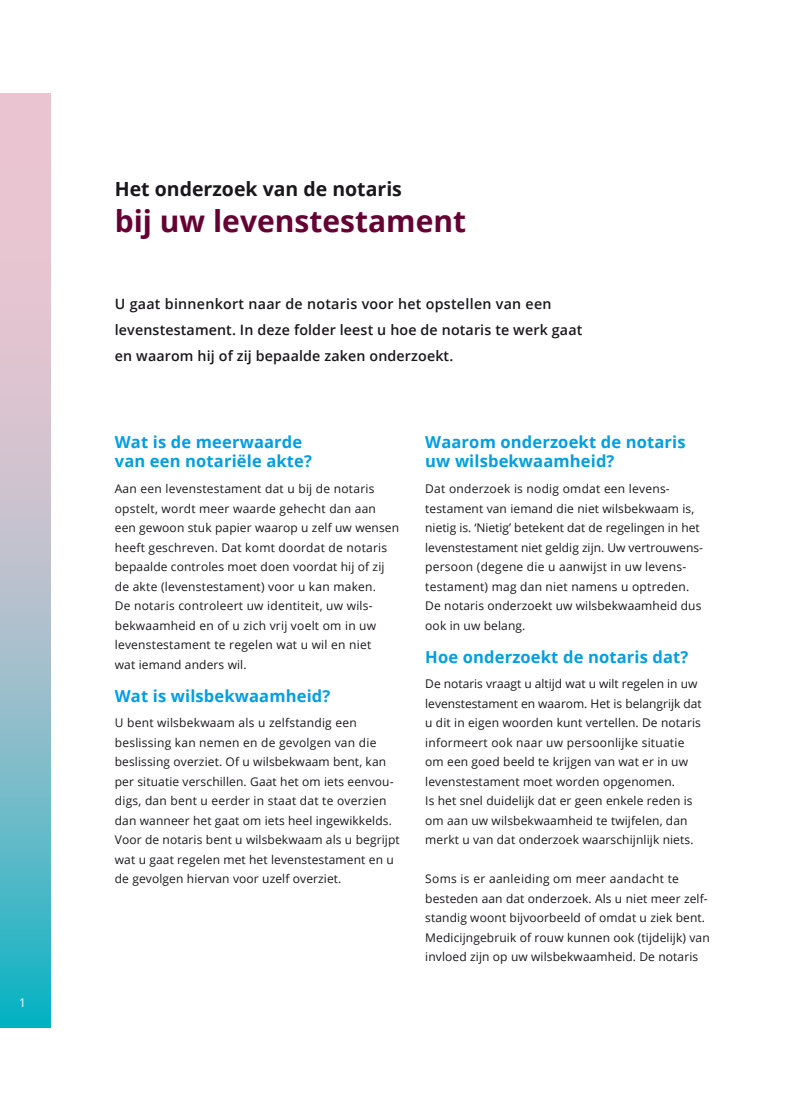
<style>
.page{position:relative;width:808px;height:1106px;background:#fff}
.page>*{position:absolute;margin:0;border:0;box-sizing:border-box;transform-origin:0 0}
.t1{font:700 30px "Open Sans";color:#603}
.t2{font:700 19.5px "Open Sans";color:#1a171c}
.t3{font:700 16.5px/19.5px "Open Sans";letter-spacing:.01em;color:#009ee0}
.t4{font:600 14.25px/26.2px "Open Sans";letter-spacing:.01em;color:#1a171c}
.t5{font:12px/19.5px "Open Sans";letter-spacing:.01em;color:#1a171c}
.t6{font:12px "Open Sans";color:#fff}
</style>
<div class="page">
<svg style="left:0;top:94px;width:51px;height:933px;background:#a6bfcc"></svg>
<p class="t6" style="left:19px;top:994px;width:8px">1</p>
<h2 class="t2" style="left:115px;top:175px;width:289px">Het onderzoek van de notaris</h2>
<h1 class="t1" style="left:115px;top:200px;width:353px">bij uw levenstestament</h1>
<p class="t4" style="left:115px;top:290px;width:469px">U gaat binnenkort naar de notaris voor het opstellen van een levenstestament. In deze folder leest u hoe de notaris te werk gaat en waarom hij of zij bepaalde zaken onderzoekt.</p>
<h3 class="t3" style="left:115px;top:432px;width:199px">Wat is de meerwaarde van een notariële akte?</h3>
<p class="t5" style="left:115px;top:478px;width:286px">Aan een levenstestament dat u bij de notaris opstelt, wordt meer waarde gehecht dan aan een gewoon stuk papier waarop u zelf uw wensen heeft geschreven. Dat komt doordat de notaris bepaalde controles moet doen voordat hij of zij de akte (levenstestament) voor u kan maken.<br>De notaris controleert uw identiteit, uw wils&shy;bekwaamheid en of u zich vrij voelt om in uw levenstestament te regelen wat u wil en niet<br>wat iemand anders wil.</p>
<h3 class="t3" style="left:115px;top:685px;width:217px">Wat is wilsbekwaamheid?</h3>
<p class="t5" style="left:115px;top:712px;width:286px">U bent wilsbekwaam als u zelfstandig een beslissing kan nemen en de gevolgen van die beslissing overziet. Of u wilsbekwaam bent, kan per situatie verschillen. Gaat het om iets eenvou&shy;digs, dan bent u eerder in staat dat te overzien dan wanneer het gaat om iets heel ingewikkelds.<br>Voor de notaris bent u wilsbekwaam als u begrijpt wat u gaat regelen met het levenstestament en u de gevolgen hiervan voor uzelf overziet.</p>
<h3 class="t3" style="left:425px;top:432px;width:262px">Waarom onderzoekt de notaris uw wilsbekwaamheid?</h3>
<p class="t5" style="left:425px;top:478px;width:279px">Dat onderzoek is nodig omdat een levens&shy;testament van iemand die niet wilsbekwaam is, nietig is. ‘Nietig’ betekent dat de regelingen in het levenstestament niet geldig zijn. Uw vertrouwens&shy;persoon (degene die u aanwijst in uw levens&shy;testament) mag dan niet namens u optreden.<br>De notaris onderzoekt uw wilsbekwaamheid dus ook in uw belang.</p>
<h3 class="t3" style="left:425px;top:646px;width:265px">Hoe onderzoekt de notaris dat?</h3>
<p class="t5" style="left:425px;top:673px;width:278px">De notaris vraagt u altijd wat u wilt regelen in uw levenstestament en waarom. Het is belangrijk dat u dit in eigen woorden kunt vertellen. De notaris informeert ook naar uw persoonlijke situatie om een goed beeld te krijgen van wat er in uw levenstestament moet worden opgenomen.<br>Is het snel duidelijk dat er geen enkele reden is om aan uw wilsbekwaamheid te twijfelen, dan merkt u van dat onderzoek waarschijnlijk niets.</p>
<p class="t5" style="left:425px;top:868px;width:286px">Soms is er aanleiding om meer aandacht te besteden aan dat onderzoek. Als u niet meer zelf&shy;standig woont bijvoorbeeld of omdat u ziek bent.<br>Medicijngebruik of rouw kunnen ook (tijdelijk) van invloed zijn op uw wilsbekwaamheid. De notaris</p>
</div>
